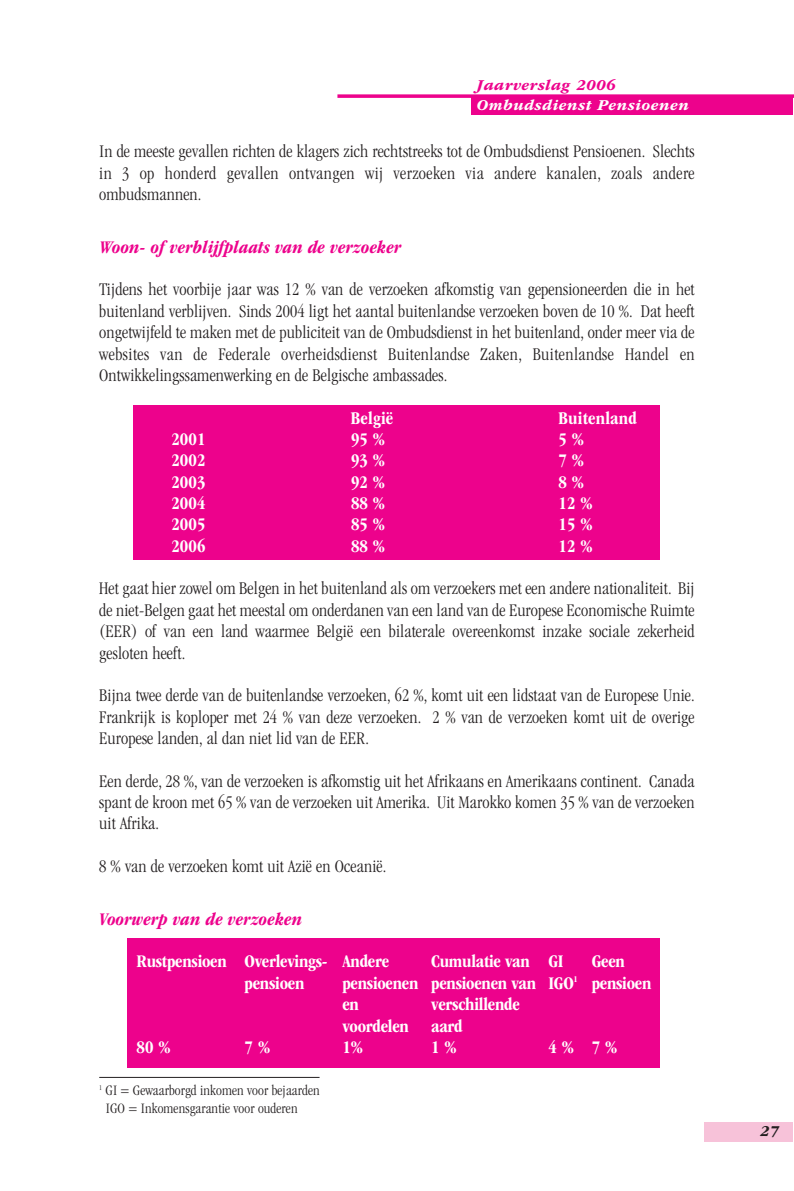
<style>
.page{position:relative;width:794px;height:1191px;background:#fff}
.page>*{position:absolute;margin:0;border:0;box-sizing:border-box;transform-origin:0 0}
.t1{font:300 condensed 18.38px/21.3px "ITC Garamond Std";letter-spacing:.01em;color:#231f20;text-align:justify}
.t2{font:700 condensed 18.38px/21.3px "ITC Garamond Std";letter-spacing:-.015em;color:#fff}
.t3{font:italic 700 condensed 18.38px "ITC Garamond Std";letter-spacing:.01em;color:#ed028c}
.t4{font:700 condensed 18.38px "ITC Garamond Std";letter-spacing:.01em;color:#fff}
.t5{font:italic 700 15.75px "ITC Garamond Std";letter-spacing:.03em;color:#fff}
.t6{font:italic 700 15.75px "ITC Garamond Std";letter-spacing:.03em;color:#ed028c}
.t7{font:italic 700 15.75px "ITC Garamond Std";color:#231f20}
.t8{font:300 condensed 14.88px/17.5px "ITC Garamond Std";letter-spacing:.01em;color:#231f20}
</style>
<div class="page">
<div style="left:128px;top:938px;width:532px;height:129px;background:#ed028c"></div>
<div style="left:134px;top:405px;width:526px;height:154px;background:#ed028c"></div>
<div style="left:704px;top:1122px;width:89px;height:20px;background:#f7c2d9"></div>
<div style="left:471px;top:95px;width:322px;height:20px;background:#ed028c"></div>
<svg style="left:337px;top:94px;width:456px;height:4px"></svg>
<hr style="left:99px;top:1077px;width:220px;height:1px;background:#231f20">
<p class="t6" style="left:476px;top:79px;width:141px">Jaarverslag 2006</p>
<p class="t5" style="left:476px;top:99px;width:214px">Ombudsdienst Pensioenen</p>
<p class="t1" style="left:99px;top:142px;width:597px">In de meeste gevallen richten de klagers zich rechtstreeks tot de Ombudsdienst Pensioenen. Slechts in 3 op honderd gevallen ontvangen wij verzoeken via andere kanalen, zoals andere ombudsmannen.</p>
<p class="t3" style="left:99px;top:240px;width:304px">Woon- of verblijfplaats van de verzoeker</p>
<p class="t1" style="left:99px;top:280px;width:597px">Tijdens het voorbije jaar was 12 % van de verzoeken afkomstig van gepensioneerden die in het buitenland verblijven. Sinds 2004 ligt het aantal buitenlandse verzoeken boven de 10 %. Dat heeft ongetwijfeld te maken met de publiciteit van de Ombudsdienst in het buitenland, onder meer via de websites van de Federale overheidsdienst Buitenlandse Zaken, Buitenlandse Handel en Ontwikkelingssamenwerking en de Belgische ambassades.</p>
<p class="t2" style="left:351px;top:408px;width:44px">België</p>
<p class="t4" style="left:558px;top:411px;width:80px">Buitenland</p>
<p class="t2" style="left:171px;top:430px;width:36px">2001</p>
<p class="t2" style="left:351px;top:430px;width:36px">95 %</p>
<p class="t2" style="left:558px;top:430px;width:27px">5 %</p>
<p class="t2" style="left:171px;top:451px;width:36px">2002</p>
<p class="t2" style="left:351px;top:451px;width:36px">93 %</p>
<p class="t2" style="left:558px;top:451px;width:27px">7 %</p>
<p class="t2" style="left:171px;top:472px;width:36px">2003</p>
<p class="t2" style="left:351px;top:472px;width:36px">92 %</p>
<p class="t2" style="left:558px;top:472px;width:27px">8 %</p>
<p class="t2" style="left:171px;top:494px;width:36px">2004</p>
<p class="t2" style="left:351px;top:494px;width:36px">88 %</p>
<p class="t2" style="left:558px;top:494px;width:36px">12 %</p>
<p class="t2" style="left:171px;top:515px;width:36px">2005</p>
<p class="t2" style="left:351px;top:515px;width:36px">85 %</p>
<p class="t2" style="left:558px;top:515px;width:36px">15 %</p>
<p class="t2" style="left:171px;top:536px;width:36px">2006</p>
<p class="t2" style="left:351px;top:536px;width:36px">88 %</p>
<p class="t2" style="left:558px;top:536px;width:36px">12 %</p>
<p class="t1" style="left:99px;top:579px;width:597px">Het gaat hier zowel om Belgen in het buitenland als om verzoekers met een andere nationaliteit. Bij de niet-Belgen gaat het meestal om onderdanen van een land van de Europese Economische Ruimte (EER) of van een land waarmee België een bilaterale overeenkomst inzake sociale zekerheid gesloten heeft.</p>
<p class="t1" style="left:99px;top:686px;width:597px">Bijna twee derde van de buitenlandse verzoeken, 62 %, komt uit een lidstaat van de Europese Unie.<br>Frankrijk is koploper met 24 % van deze verzoeken. 2 % van de verzoeken komt uit de overige Europese landen, al dan niet lid van de EER.</p>
<p class="t1" style="left:99px;top:771px;width:597px">Een derde, 28 %, van de verzoeken is afkomstig uit het Afrikaans en Amerikaans continent. Canada spant de kroon met 65 % van de verzoeken uit Amerika. Uit Marokko komen 35 % van de verzoeken uit Afrika.</p>
<p class="t1" style="left:99px;top:856px;width:289px">8 % van de verzoeken komt uit Azië en Oceanië.</p>
<p class="t3" style="left:99px;top:912px;width:204px">Voorwerp van de verzoeken</p>
<p class="t2" style="left:136px;top:952px;width:254px">Rustpensioen Overlevings- Andere</p>
<p class="t2" style="left:431px;top:952px;width:134px">Cumulatie van GI</p>
<p class="t2" style="left:591px;top:952px;width:35px">Geen</p>
<p class="t2" style="left:245px;top:973px;width:61px">pensioen</p>
<p class="t2" style="left:342px;top:973px;width:311px">pensioenen pensioenen van IGO<sup>1</sup> pensioen en</p>
<p class="t2" style="left:342px;top:995px;width:179px;text-indent:89px">verschillende voordelen aard</p>
<p class="t2" style="left:136px;top:1037px;width:36px">80 %</p>
<p class="t2" style="left:245px;top:1037px;width:27px">7 %</p>
<p class="t2" style="left:342px;top:1037px;width:22px">1%</p>
<p class="t2" style="left:431px;top:1037px;width:27px">1 %</p>
<p class="t2" style="left:548px;top:1037px;width:70px">4 % 7 %</p>
<p class="t8" style="left:106px;top:1082px;width:215px;text-indent:-7px"><sup>1</sup> GI = Gewaarborgd inkomen voor bejaarden<br>IGO = Inkomensgarantie voor ouderen</p>
<p class="t7" style="left:760px;top:1125px;width:20px">27</p>
</div>
